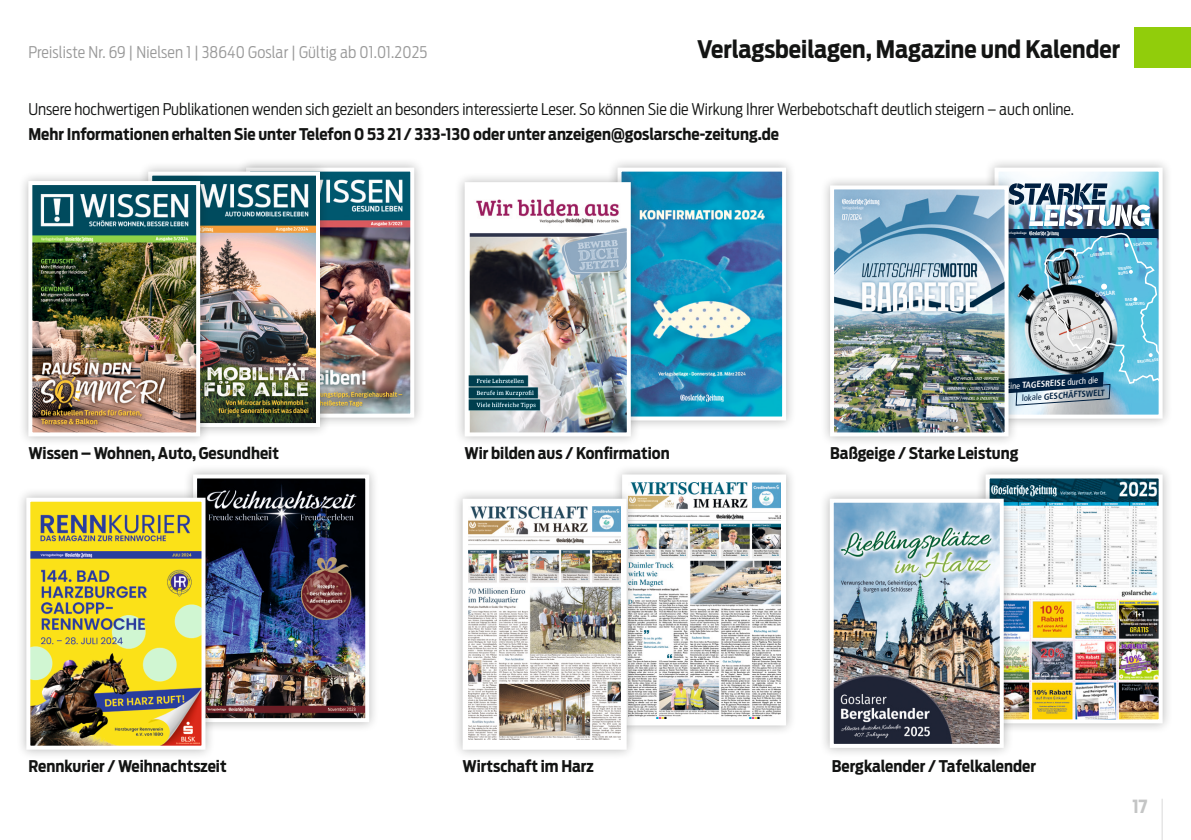
<style>
.page{position:relative;width:1191px;height:840px;background:#fff}
.page>*{position:absolute;margin:0;border:0;box-sizing:border-box;transform-origin:0 0}
.t1{font:700 24px "Antenna Cond";color:#131413}
.t2{font:700 18px "Antenna Cond";color:#c4c5c5}
.t3{font:700 16px "Antenna Cond";color:#131413}
.t4{font:300 16px "Antenna Cond";color:#131413}
.t5{font:300 16px "Antenna Cond";letter-spacing:.01em;color:#999}
.t6{font:700 condensed 8.8px/12.6px "Frutiger LT";color:#002041}
.t7{font:700 condensed 5.8px "Frutiger LT";color:#fff}
.t8{font:700 condensed 4.2px/4.8px "Frutiger LT";color:#fff}
.t9{font:700 condensed 3.2px "Frutiger LT";color:#fff}
.s1{font-weight:400;color:#fff}
.s2{color:#fff}
.s3{font-weight:400}
</style>
<div class="page">
<hr style="left:1161px;top:798px;width:1px;height:41px;background:#d9d9d9">
<div style="left:183px;top:464px;width:196px;height:268px;background:#131413;opacity:.3"></div>
<img style="left:198px;top:479px;width:166px;height:237px">
<div style="left:193px;top:474px;width:176px;height:247px;border:4px solid #fff"></div>
<div style="left:612px;top:464px;width:184px;height:271px;background:#131413;opacity:.3"></div>
<svg style="left:627px;top:479px;width:154px;height:241px"></svg>
<img style="left:628px;top:482px;width:152px;height:235px">
<div style="left:1134px;top:28px;width:57px;height:40px;background:#91cd0b"></div>
<div style="left:236px;top:157px;width:189px;height:271px;background:#131413;opacity:.3"></div>
<img style="left:330px;top:172px;width:79px;height:240px">
<div style="left:246px;top:167px;width:168px;height:250px;border:4px solid #fff"></div>
<div style="left:138px;top:161px;width:192px;height:276px;background:#131413;opacity:.3"></div>
<img style="left:210px;top:176px;width:105px;height:246px">
<div style="left:148px;top:171px;width:172px;height:256px;border:4px solid #fff"></div>
<div style="left:18px;top:171px;width:192px;height:275px;background:#131413;opacity:.3"></div>
<img style="left:33px;top:186px;width:162px;height:245px">
<div style="left:28px;top:181px;width:172px;height:255px;border:4px solid #fff"></div>
<div style="left:16px;top:487px;width:199px;height:272px;background:#131413;opacity:.3"></div>
<img style="left:31px;top:502px;width:169px;height:242px">
<div style="left:26px;top:497px;width:179px;height:252px;border:4px solid #fff"></div>
<div style="left:452px;top:488px;width:185px;height:271px;background:#131413;opacity:.3"></div>
<svg style="left:467px;top:503px;width:154px;height:241px"></svg>
<img style="left:468px;top:506px;width:152px;height:233px">
<div style="left:462px;top:498px;width:164px;height:251px;border:4px solid #fff"></div>
<div style="left:607px;top:157px;width:189px;height:273px;background:#131413;opacity:.3"></div>
<img style="left:641px;top:172px;width:140px;height:243px">
<div style="left:617px;top:167px;width:169px;height:253px;border:4px solid #fff"></div>
<div style="left:454px;top:172px;width:187px;height:274px;background:#131413;opacity:.3"></div>
<img style="left:469px;top:187px;width:157px;height:244px">
<div style="left:464px;top:182px;width:167px;height:254px;border:4px solid #fff"></div>
<div style="left:984px;top:157px;width:188px;height:272px;background:#131413;opacity:.3"></div>
<img style="left:999px;top:172px;width:158px;height:241px">
<img style="left:1018px;top:179px;width:93px;height:4px">
<svg style="left:1018px;top:183px;width:139px;height:222px"></svg>
<hr style="left:1132px;top:231px;width:27px;height:4px;background:#00223f">
<div style="left:994px;top:167px;width:168px;height:251px;border:4px solid #fff"></div>
<div style="left:820px;top:175px;width:198px;height:271px;background:#131413;opacity:.3"></div>
<img style="left:835px;top:190px;width:168px;height:241px">
<div style="left:830px;top:185px;width:178px;height:251px;border:4px solid #fff"></div>
<div style="left:975px;top:464px;width:197px;height:269px;background:#131413;opacity:.3"></div>
<img style="left:990px;top:479px;width:167px;height:239px">
<div style="left:985px;top:474px;width:177px;height:249px;border:4px solid #fff"></div>
<div style="left:819px;top:488px;width:195px;height:269px;background:#131413;opacity:.3"></div>
<img style="left:834px;top:503px;width:164px;height:239px">
<div style="left:829px;top:498px;width:174px;height:249px;border:4px solid #fff"></div>
<p class="t5" style="left:28px;top:42px;width:400px">Preisliste Nr. 69 | Nielsen 1 | 38640 Goslar | Gültig ab 01.01.2025</p>
<h1 class="t1" style="left:697px;top:35px;width:424px">Verlagsbeilagen, Magazine und Kalender</h1>
<p class="t4" style="left:28px;top:99px;width:1047px">Unsere hochwertigen Publikationen wenden sich gezielt an besonders interessierte Leser. So können Sie die Wirkung Ihrer Werbebotschaft deutlich steigern – auch online.</p>
<p class="t3" style="left:28px;top:124px;width:752px">Mehr Informationen erhalten Sie unter Telefon 0 53 21 / 333-130 oder unter anzeigen@goslarsche-zeitung.de</p>
<p class="t9" style="left:1006px;top:231px;width:21px">Verlagsbeilage</p>
<p class="t8" style="left:1090px;top:253px;width:24px;rotate:-6deg">LIEBENBURG</p>
<p class="t8" style="left:1133px;top:242px;width:20px;rotate:-6deg">SCHLADEN</p>
<p class="t8" style="left:1067px;top:276px;width:19px;rotate:-6deg">LANGELS-<br>HEIM</p>
<p class="t8" style="left:1117px;top:266px;width:17px;rotate:-6deg">VIENEN-<br>BURG</p>
<p class="t7" style="left:1095px;top:291px;width:21px;rotate:-6deg">GOSLAR</p>
<p class="t8" style="left:1036px;top:298px;width:15px;rotate:-6deg">SEESEN</p>
<p class="t8" style="left:1125px;top:297px;width:21px;rotate:-6deg">BAD<br>HARZBURG</p>
<p class="t8" style="left:1071px;top:331px;width:24px;rotate:-6deg">CLAUSTHAL-<br>ZELLERFELD</p>
<p class="t8" style="left:1137px;top:359px;width:23px;rotate:-6deg">BRAUNLAGE</p>
<p class="t3" style="left:28px;top:443px;width:252px">Wissen – Wohnen, Auto, Gesundheit</p>
<p class="t6" style="left:1020px;top:379px;width:85px;text-indent:-15px;rotate:-4deg"><span class="s1">Eine</span> <span class="s2">TAGESREISE</span> <span class="s1">durch die </span><span class="s3">lokale</span> GESCHÄFTSWELT</p>
<p class="t3" style="left:464px;top:443px;width:206px">Wir bilden aus / Konfirmation</p>
<p class="t3" style="left:830px;top:443px;width:190px">Baßgeige / Starke Leistung</p>
<p class="t3" style="left:28px;top:756px;width:200px">Rennkurier / Weihnachtszeit</p>
<p class="t3" style="left:462px;top:756px;width:132px">Wirtschaft im Harz</p>
<p class="t3" style="left:831px;top:756px;width:206px">Bergkalender / Tafelkalender</p>
<p class="t2" style="left:1132px;top:795px;width:17px">17</p>
</div>
